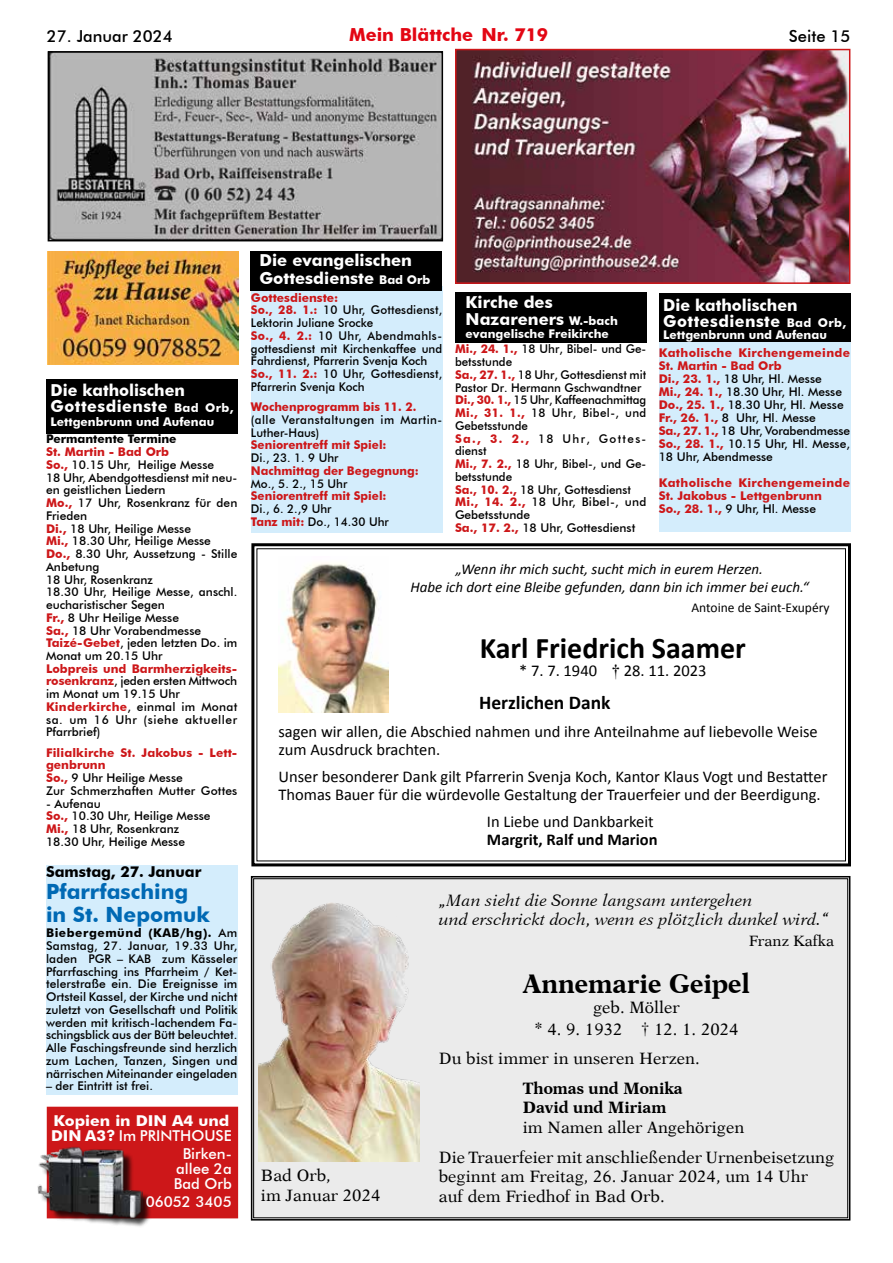
<style>
.page{position:relative;width:893px;height:1263px;background:#fff}
.page>*{position:absolute;margin:0;border:0;box-sizing:border-box;transform-origin:0 0}
.t1{font:700 30px "Calibri";color:#000}
.t2{font:27px "Dutch 823 BT Bold B";color:#000}
.t3{font:700 21px/22.5px "Futura BT";color:#0069b4}
.t4{font:700 19.5px "Calibri";color:#000}
.t5{font:700 18px "Futura BT";color:#e30613}
.t6{font:16.5px/18px "Calibri";color:#000}
.t7{font:16.5px/19.5px "Dutch 823 BT Roman B";color:#000;text-align:center}
.t8{font:700 16.5px/16.5px "Futura BT";color:#fff}
.t9{font:16.5px/19.5px "Dutch 823 BT Italic B";color:#000}
.t10{font:16.5px/19.5px "Dutch 823 BT Bold B";color:#000}
.t11{font:700 16.5px "Calibri";color:#000}
.t12{font:500 16.5px "Futura BT";color:#000}
.t13{font:italic 15px/18px "Calibri";color:#000;text-align:center}
.t14{font:700 15px/15px "Futura BT";color:#fff;scale:1.06 1}
.t15{font:500 15px/15px "Futura BT";color:#fff;text-align:center}
.t16{font:700 15px "Futura BT";color:#000}
.t17{font:15px "Dutch 823 BT Roman B";color:#000}
.t18{font:13.5px "Calibri";color:#000}
.t19{font:500 12px/12.8px "Futura BT";color:#000}
.t20{font:700 12px/15.8px "Futura BT";color:#fff}
.t21{font:700 12px "Futura BT";color:#cd1719}
.t22{font:700 12px/13px "Futura BT";letter-spacing:.025em;color:#cd1719}
.t23{font:500 12px/12.8px "Futura BT";letter-spacing:.04em;color:#000}
.t24{font:700 12px "Futura BT";color:#000}
.s1{font-size:12px}
.s2{font-weight:700;color:#cd1719}
.s3{font-weight:700}
.s4{font-weight:500}
.s5{color:#cd1719}
.s6{font-weight:500;color:#000}
.s7{font-family:"Times New Roman"}
</style>
<div class="page">
<img style="left:458px;top:52px;width:389px;height:229px">
<div style="left:455px;top:49px;width:395px;height:235px;border:2px solid #cd1719"></div>
<img style="left:51px;top:54px;width:389px;height:184px">
<div style="left:48px;top:51px;width:395px;height:190px;border:2px solid #000"></div>
<div style="left:659px;top:293px;width:191px;height:51px;background:#000"></div>
<div style="left:659px;top:343px;width:191px;height:189px;background:#d4edfc"></div>
<div style="left:455px;top:293px;width:191px;height:50px;background:#000"></div>
<div style="left:46px;top:379px;width:191px;height:54px;background:#000"></div>
<div style="left:251px;top:290px;width:191px;height:243px;background:#d4edfc"></div>
<div style="left:251px;top:250px;width:191px;height:40px;background:#000"></div>
<svg style="left:251px;top:543px;width:600px;height:324px"></svg>
<img style="left:278px;top:557px;width:111px;height:156px">
<svg style="left:250px;top:876px;width:601px;height:345px;background:#dfdbd7"></svg>
<div style="left:46px;top:865px;width:191px;height:230px;background:#d4edfc"></div>
<img style="left:47px;top:252px;width:192px;height:113px">
<div style="left:47px;top:1107px;width:191px;height:111px;background:#cd1719"></div>
<div style="left:40px;top:1149px;width:112px;height:79px;background:#000;opacity:.75"></div>
<img style="left:37px;top:1143px;width:105px;height:76px">
<h3 class="t12" style="left:47px;top:26px;width:127px">27. Januar 2024</h3>
<h3 class="t5" style="left:349px;top:24px;width:201px">Mein Blättche Nr. 719</h3>
<h3 class="t12" style="left:789px;top:26px;width:63px">Seite 15</h3>
<h3 class="t8" style="left:51px;top:381px;width:184px">Die katholischen<br>Gottesdienste <span class="s1">Bad Orb,</span></h3>
<p class="t20" style="left:51px;top:414px;width:165px">Lettgenbrunn und Aufenau</p>
<p class="t24" style="left:46px;top:432px;width:132px">Permantente Termine</p>
<p class="t19" style="left:46px;top:445px;width:193px"><span class="s2">St. Martin - Bad Orb<br>So.,</span> 10.15 Uhr, Heilige Messe<br>18 Uhr, Abendgottesdienst mit neu&shy;en geistlichen Liedern<br><span class="s2">Mo.,</span> 17 Uhr, Rosenkranz für den<br>Frieden<br><span class="s2">Di.,</span> 18 Uhr, Heilige Messe<br><span class="s2">Mi.,</span> 18.30 Uhr, Heilige Messe<br><span class="s2">Do.,</span> 8.30 Uhr, Aussetzung - Stille<br>Anbetung<br>18 Uhr, Rosenkranz<br>18.30 Uhr, Heilige Messe, anschl. eucharistischer Segen<br><span class="s2">Fr.,</span> 8 Uhr Heilige Messe<br><span class="s2">Sa.,</span> 18 Uhr Vorabendmesse<br><span class="s2">Taizé-Gebet</span>, jeden letzten Do. im<br>Monat um 20.15 Uhr</p>
<p class="t19" style="left:46px;top:662px;width:193px"><span class="s2">Lobpreis und Barmherzigkeits&shy;rosenkranz</span>, jeden ersten Mittwoch im Monat um 19.15 Uhr<br><span class="s2">Kinderkirche</span>, einmal im Monat sa. um 16 Uhr (siehe aktueller<br>Pfarrbrief)</p>
<p class="t19" style="left:46px;top:746px;width:193px"><span class="s2">Filialkirche St. Jakobus - Lett&shy;genbrunn<br>So.,</span> 9 Uhr Heilige Messe<br>Zur Schmerzhaften Mutter Gottes</p>
<p class="t19" style="left:46px;top:797px;width:166px">- Aufenau<br><span class="s2">So.,</span> 10.30 Uhr, Heilige Messe<br><span class="s2">Mi.,</span> 18 Uhr, Rosenkranz<br>18.30 Uhr, Heilige Messe</p>
<p class="t16" style="left:46px;top:862px;width:157px">Samstag, 27. Januar</p>
<h3 class="t3" style="left:46px;top:880px;width:165px">Pfarrfasching in St. Nepomuk</h3>
<p class="t19" style="left:46px;top:927px;width:193px;text-align:justify"><span class="s3">Biebergemünd (KAB/hg).</span> Am Samstag, 27. Januar, 19.33 Uhr, laden PGR – KAB zum Kässeler Pfarrfasching ins Pfarrheim / Ket&shy;telerstraße ein. Die Ereignisse im Ortsteil Kassel, der Kirche und nicht zuletzt von Gesellschaft und Politik werden mit kritisch-lachendem Fa&shy;schingsblick aus der Bütt beleuchtet.<br>Alle Faschingsfreunde sind herzlich zum Lachen, Tanzen, Singen und närrischen Miteinander eingeladen</p>
<p class="t19" style="left:46px;top:1079px;width:109px">– der Eintritt ist frei.</p>
<p class="t14" style="left:51px;top:1113px;width:172px">Kopien in DIN A4 und<br>DIN A3? <span class="s4">Im PRINTHOUSE</span></p>
<p class="t15" style="left:174px;top:1146px;width:59px">Birken&shy;allee 2a<br>Bad Orb</p>
<p class="t15" style="left:146px;top:1194px;width:88px">06052 3405</p>
<h3 class="t8" style="left:259px;top:251px;width:173px;line-height:17.7px">Die evangelischen<br>Gottesdienste <span class="s1">Bad Orb</span></h3>
<p class="t19" style="left:251px;top:291px;width:193px"><span class="s2">Gottesdienste:<br>So., 28. 1.:</span> 10 Uhr, Gottesdienst,<br>Lektorin Juliane Srocke<br><span class="s2">So., 4. 2.:</span> 10 Uhr, Abendmahls&shy;gottesdienst mit Kirchenkaffee und<br>Fahrdienst, Pfarrerin Svenja Koch<br><span class="s2">So., 11. 2.:</span> 10 Uhr, Gottesdienst,<br>Pfarrerin Svenja Koch</p>
<p class="t21" style="left:251px;top:400px;width:167px">Wochenprogramm bis 11. 2.</p>
<p class="t23" style="left:251px;top:413px;width:193px">(alle Veranstaltungen im Martin-<br>Luther-Haus)</p>
<p class="t21" style="left:251px;top:438px;width:137px">Seniorentreff mit Spiel:</p>
<p class="t19" style="left:251px;top:451px;width:89px">Di., 23. 1. 9 Uhr</p>
<p class="t21" style="left:251px;top:463px;width:169px">Nachmittag der Begegnung:</p>
<p class="t19" style="left:251px;top:477px;width:98px">Mo., 5. 2., 15 Uhr</p>
<p class="t21" style="left:251px;top:489px;width:137px">Seniorentreff mit Spiel:</p>
<p class="t19" style="left:251px;top:502px;width:139px">Di., 6. 2.,9 Uhr<br><span class="s2">Tanz mit:</span> Do., 14.30 Uhr</p>
<h3 class="t8" style="left:466px;top:294px;width:154px">Kirche des<br>Nazareners <span class="s1">W.-bach</span></h3>
<p class="t20" style="left:455px;top:325px;width:193px;text-indent:11px">evangelische Freikirche<br><span class="s5">Mi., 24. 1.,</span> <span class="s6">18 Uhr, Bibel- und Ge-</span></p>
<p class="t19" style="left:455px;top:355px;width:193px">betsstunde<br><span class="s2">Sa., 27. 1.,</span> 18 Uhr, Gottesdienst mit<br>Pastor Dr. Hermann Gschwandtner<br><span class="s2">Di., 30. 1.,</span> 15 Uhr, Kaffeenachmittag<br><span class="s2">Mi., 31. 1.,</span> 18 Uhr, Bibel-, und<br>Gebetsstunde<br><span class="s2">Sa., 3. 2.,</span> 18 Uhr, Gottes&shy;dienst<br><span class="s2">Mi., 7. 2.,</span> 18 Uhr, Bibel-, und Ge&shy;betsstunde<br><span class="s2">Sa., 10. 2.,</span> 18 Uhr, Gottesdienst<br><span class="s2">Mi., 14. 2.,</span> 18 Uhr, Bibel-, und<br>Gebetsstunde<br><span class="s2">Sa., 17. 2.,</span> 18 Uhr, Gottesdienst</p>
<h3 class="t8" style="left:663px;top:297px;width:184px">Die katholischen<br>Gottesdienste <span class="s1">Bad Orb,</span></h3>
<p class="t20" style="left:663px;top:327px;width:165px">Lettgenbrunn und Aufenau</p>
<p class="t19" style="left:659px;top:346px;width:193px"><span class="s2">Katholische Kirchengemeinde<br>St. Martin - Bad Orb<br>Di., 23. 1.,</span> 18 Uhr, Hl. Messe<br><span class="s2">Mi., 24. 1.,</span> 18.30 Uhr, Hl. Messe<br><span class="s2">Do., 25. 1.,</span> 18.30 Uhr, Hl. Messe<br><span class="s2">Fr., 26. 1.,</span> 8 Uhr, Hl. Messe<br><span class="s2">Sa., 27. 1.,</span> 18 Uhr, Vorabendmesse<br><span class="s2">So., 28. 1.,</span> 10.15 Uhr, Hl. Messe,<br>18 Uhr, Abendmesse</p>
<p class="t22" style="left:659px;top:476px;width:193px">Katholische Kirchengemeinde<br>St. Jakobus - Lettgenbrunn<br>So., 28. 1., <span class="s6">9 Uhr, Hl. Messe</span></p>
<p class="t13" style="left:410px;top:560px;width:400px">„Wenn ihr mich sucht, sucht mich in eurem Herzen.<br>Habe ich dort eine Bleibe gefunden, dann bin ich immer bei euch.“</p>
<p class="t18" style="left:691px;top:599px;width:140px">Antoine de Saint-Exupéry</p>
<h1 class="t1" style="left:480px;top:629px;width:268px">Karl Friedrich Saamer</h1>
<h3 class="t6" style="left:519px;top:661px;width:189px">* 7. 7. 1940 <span class="s7">†</span> 28. 11. 2023</h3>
<h3 class="t4" style="left:479px;top:690px;width:133px">Herzlichen Dank</h3>
<h3 class="t6" style="left:278px;top:721px;width:541px">sagen wir allen, die Abschied nahmen und ihre Anteilnahme auf liebevolle Weise zum Ausdruck brachten.</h3>
<h3 class="t6" style="left:278px;top:766px;width:551px">Unser besonderer Dank gilt Pfarrerin Svenja Koch, Kantor Klaus Vogt und Bestatter<br>Thomas Bauer für die würdevolle Gestaltung der Trauerfeier und der Beerdigung.</h3>
<h3 class="t6" style="left:487px;top:811px;width:168px">In Liebe und Dankbarkeit</h3>
<h3 class="t11" style="left:487px;top:829px;width:172px">Margrit, Ralf und Marion</h3>
<h3 class="t7" style="left:261px;top:1165px;width:121px;text-align:left">Bad Orb,<br>im Januar 2024</h3>
<h3 class="t9" style="left:439px;top:890px;width:391px">„Man sieht die Sonne langsam untergehen<br>und erschrickt doch, wenn es plötzlich dunkel wird.“</h3>
<p class="t17" style="left:749px;top:932px;width:87px">Franz Kafka</p>
<h2 class="t2" style="left:523px;top:967px;width:229px">Annemarie Geipel</h2>
<h3 class="t7" style="left:534px;top:995px;width:205px;line-height:22.5px">geb. Möller<br>* 4. 9. 1932 † 12. 1. 2024</h3>
<h3 class="t7" style="left:439px;top:1048px;width:262px">Du bist immer in unseren Herzen.</h3>
<h3 class="t10" style="left:523px;top:1078px;width:161px">Thomas und Monika<br>David und Miriam</h3>
<h3 class="t7" style="left:439px;top:1111px;width:397px;line-height:30px">im Namen aller Angehörigen<br>Die Trauerfeier mit anschließender Urnenbeisetzung</h3>
<h3 class="t7" style="left:439px;top:1166px;width:371px;text-align:left">beginnt am Freitag, 26. Januar 2024, um 14 Uhr auf dem Friedhof in Bad Orb.</h3>
</div>
